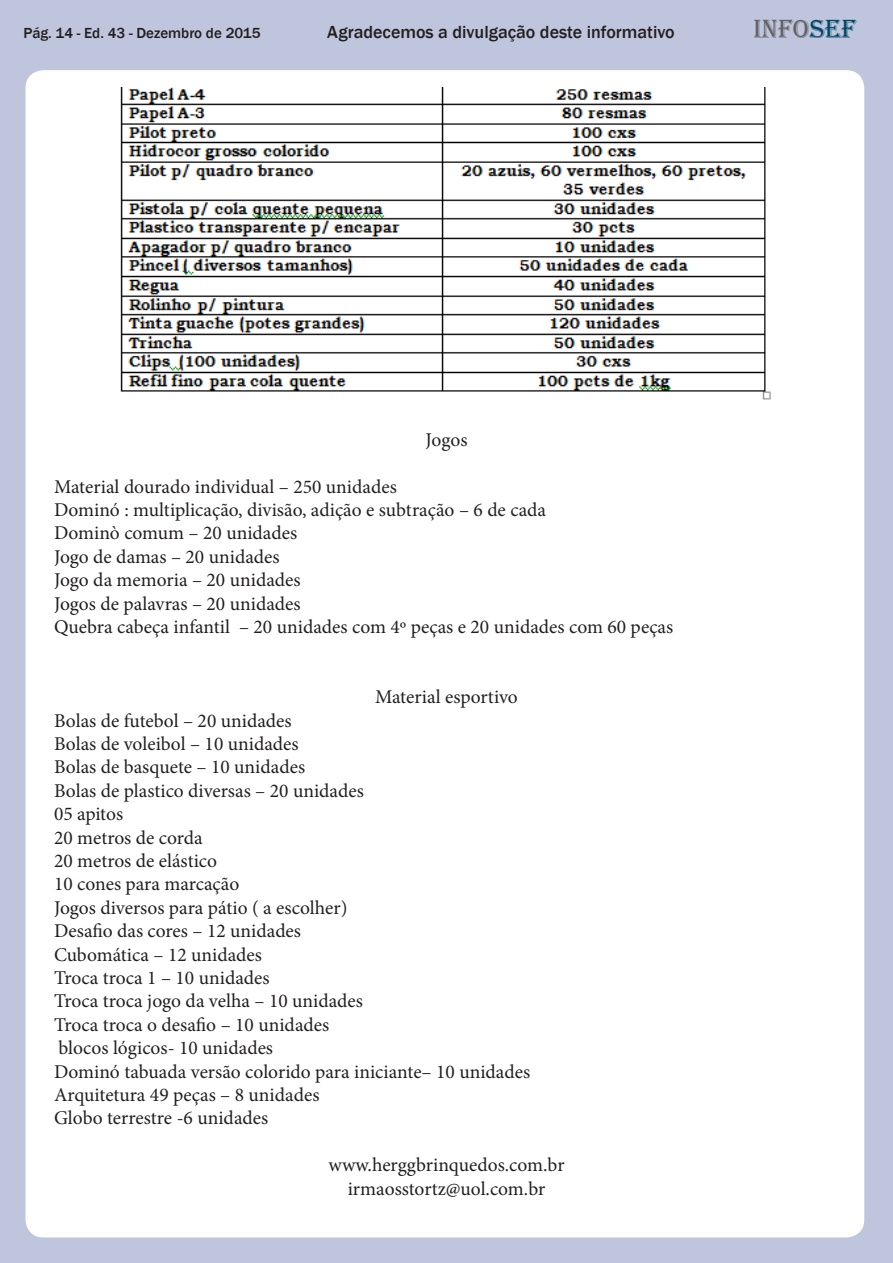
<style>
.page{position:relative;width:893px;height:1263px;background:#bec5dd}
.page>*{position:absolute;margin:0;border:0;box-sizing:border-box;transform-origin:0 0}
.t1{font:27px "Algerian";color:#636366}
.t2{font:19.5px/23.4px "Minion Pro";color:#231f20}
.t3{font:500 18px "Franklin Gothic";color:#231f20}
.t4{font:500 15px "Franklin Gothic";color:#231f20}
.s1{color:#024766}
</style>
<div class="page">
<div style="left:26px;top:70px;width:838px;height:1167px;background:#fff;border-radius:18px"></div>
<img style="left:120px;top:87px;width:651px;height:313px">
<p class="t4" style="left:23px;top:23px;width:239px">Pág. 14 - Ed. 43 - Dezembro de 2015</p>
<p class="t3" style="left:327px;top:21px;width:349px">Agradecemos a divulgação deste informativo</p>
<h1 class="t1" style="left:753px;top:14px;width:104px">INFO<span class="s1">SEF</span></h1>
<p class="t2" style="left:425px;top:428px;width:44px">Jogos</p>
<p class="t2" style="left:54px;top:475px;width:621px">Material dourado individual – 250 unidades<br>Dominó : multiplicação, divisão, adição e subtração – 6 de cada<br>Dominò comum – 20 unidades<br>Jogo de damas – 20 unidades<br>Jogo da memoria – 20 unidades<br>Jogos de palavras – 20 unidades<br>Quebra cabeça infantil – 20 unidades com 4º peças e 20 unidades com 60 peças</p>
<p class="t2" style="left:375px;top:685px;width:144px">Material esportivo</p>
<p class="t2" style="left:54px;top:709px;width:478px">Bolas de futebol – 20 unidades<br>Bolas de voleibol – 10 unidades<br>Bolas de basquete – 10 unidades<br>Bolas de plastico diversas – 20 unidades<br>05 apitos<br>20 metros de corda<br>20 metros de elástico<br>10 cones para marcação<br>Jogos diversos para pátio ( a escolher)<br>Desafio das cores – 12 unidades<br>Cubomática – 12 unidades<br>Troca troca 1 – 10 unidades<br>Troca troca jogo da velha – 10 unidades<br>Troca troca o desafio – 10 unidades<br>blocos lógicos- 10 unidades<br>Dominó tabuada versão colorido para iniciante– 10 unidades<br>Arquitetura 49 peças – 8 unidades<br>Globo terrestre -6 unidades</p>
<p class="t2" style="left:328px;top:1153px;width:238px;text-align:center">www.herggbrinquedos.com.br irmaosstortz@uol.com.br</p>
</div>
